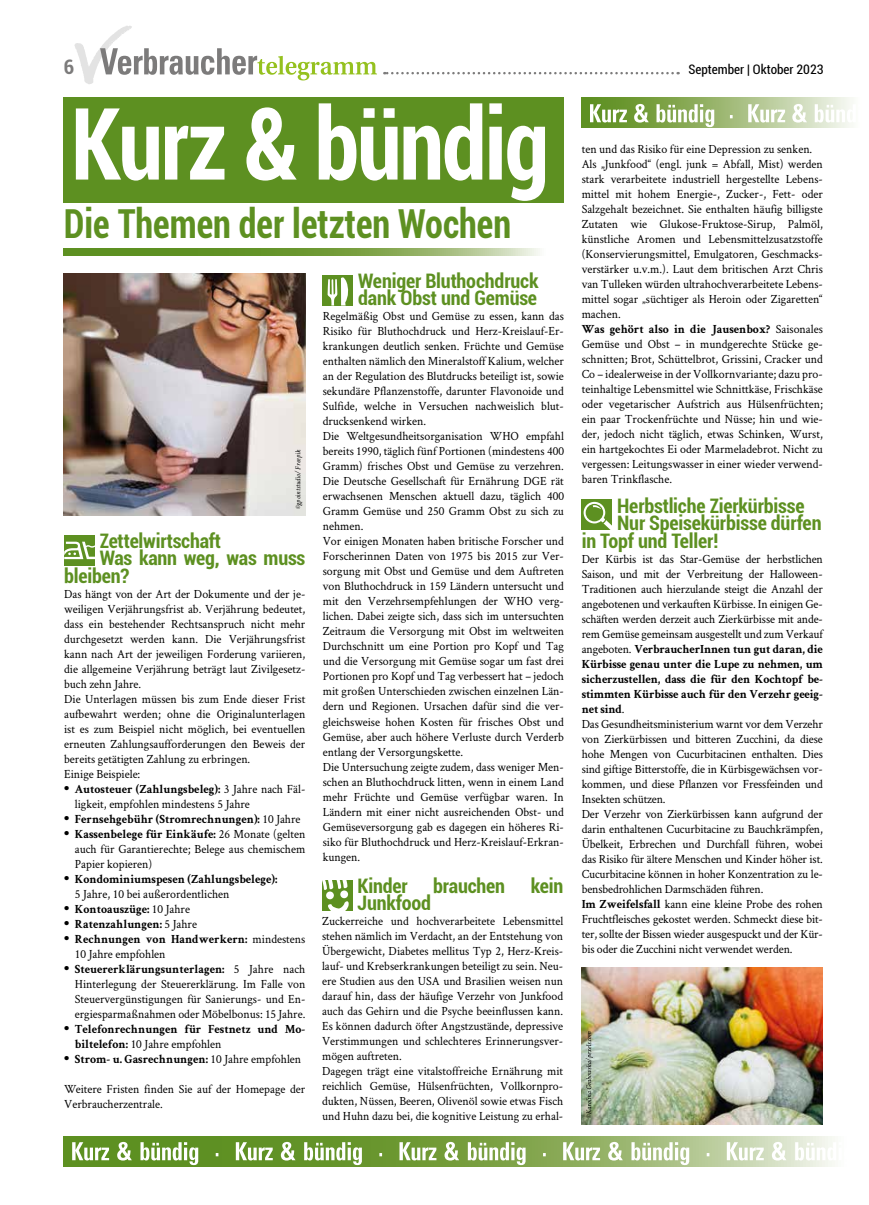
<style>
.page{position:relative;width:869px;height:1205px;background:#fff}
.page>*{position:absolute;margin:0;border:0;box-sizing:border-box;transform-origin:0 0}
.t1{font:700 condensed 100px "Roboto";letter-spacing:-.02em;color:#fff;scale:.9 1}
.t2{font:700 condensed 40px "Roboto";color:#5d9021;scale:.9 1}
.t3{font:700 condensed 20px/17.5px "Roboto";letter-spacing:-.01em;color:#5d9021}
.t4{font:700 condensed 20px "Roboto";color:#7c7b7b}
.t5{font:condensed 13.12px "Roboto";color:#000}
.t6{font:12.5px/15px "Crimson Text";color:#000;scale:.95 1}
.t7{font:700 12.5px/15px "Crimson Text";color:#000;scale:.95 1}
.t8{font:italic 7.5px "Crimson Text";letter-spacing:-.005em;color:#000;scale:.95 1}
.s1{font-weight:700}
.s2{font-family:"Times";font-size:15px}
.s3{font-family:"Times";font-weight:400;font-size:15px}
.s4{font-weight:400}
</style>
<div class="page">
<svg style="left:64px;top:1137px;width:771px;height:30px;background:#83a853"></svg>
<svg style="left:72px;top:1142px;width:763px;height:23px"></svg>
<svg style="left:74px;top:26px;width:303px;height:58px"></svg>
<svg style="left:384px;top:72px;width:294px;height:2px"></svg>
<div style="left:64px;top:97px;width:499px;height:106px;background:#5d9021"></div>
<svg style="left:64px;top:248px;width:476px;height:7px;background:#7fa54d"></svg>
<svg style="left:581px;top:97px;width:272px;height:31px;background:#99b670"></svg>
<svg style="left:589px;top:104px;width:264px;height:23px"></svg>
<div style="left:581px;top:500px;width:30px;height:30px;background:#5d9021"></div>
<svg style="left:583px;top:502px;width:28px;height:28px"></svg>
<div style="left:64px;top:535px;width:30px;height:30px;background:#5d9021"></div>
<svg style="left:64px;top:542px;width:30px;height:17px"></svg>
<div style="left:322px;top:275px;width:31px;height:30px;background:#5d9021"></div>
<svg style="left:327px;top:277px;width:22px;height:28px"></svg>
<div style="left:322px;top:880px;width:30px;height:30px;background:#5d9021"></div>
<div style="left:326px;top:891px;width:8px;height:8px;background:#fff;border-radius:50%"></div>
<svg style="left:326px;top:899px;width:23px;height:12px"></svg>
<div style="left:340px;top:890px;width:8px;height:8px;background:#fff;border-radius:50%"></div>
<svg style="left:322px;top:880px;width:25px;height:11px"></svg>
<img style="left:64px;top:273px;width:241px;height:242px">
<img style="left:581px;top:967px;width:241px;height:158px">
<svg style="left:585px;top:1031px;width:7px;height:87px"></svg>
<h3 class="t4" style="left:64px;top:53px;width:12px">6</h3>
<p class="t5" style="left:688px;top:61px;width:137px">September | Oktober 2023</p>
<h1 class="t1" style="left:71px;top:74px;width:532px">Kurz &amp; bündig</h1>
<h2 class="t2" style="left:64px;top:196px;width:498px">Die Themen der letzten Wochen</h2>
<p class="t6" style="left:581px;top:141px;width:255px">ten und das Risiko für eine Depression zu senken.<br>Als „Junkfood“ (engl. junk = Abfall, Mist) werden stark verarbeitete industriell hergestellte Lebens&shy;mittel mit hohem Energie-, Zucker-, Fett- oder Salzgehalt bezeichnet. Sie enthalten häufig billigste Zutaten wie Glukose-Fruktose-Sirup, Palmöl, künstliche Aromen und Lebensmittelzusatzstoffe (Konservierungsmittel, Emulgatoren, Geschmacks&shy;verstärker u.v.m.). Laut dem britischen Arzt Chris van Tulleken würden ultrahochverarbeitete Lebens&shy;mittel sogar „süchtiger als Heroin oder Zigaretten“ machen.<br><span class="s1">Was gehört also in die Jausenbox?</span> Saisonales Gemüse und Obst – in mundgerechte Stücke ge&shy;schnitten; Brot, Schüttelbrot, Grissini, Cracker und Co – idealerweise in der Vollkornvariante; dazu pro&shy;teinhaltige Lebensmittel wie Schnittkäse, Frischkäse oder vegetarischer Aufstrich aus Hülsenfrüchten; ein paar Trockenfrüchte und Nüsse; hin und wie&shy;der, jedoch nicht täglich, etwas Schinken, Wurst, ein hartgekochtes Ei oder Marmeladebrot. Nicht zu vergessen: Leitungswasser in einer wieder verwend&shy;baren Trinkflasche.</p>
<h3 class="t3" style="left:358px;top:271px;width:182px">Weniger Bluthochdruck dank Obst und Gemüse</h3>
<p class="t6" style="left:322px;top:308px;width:255px">Regelmäßig Obst und Gemüse zu essen, kann das Risiko für Bluthochdruck und Herz-Kreislauf-Er&shy;krankungen deutlich senken. Früchte und Gemüse enthalten nämlich den Mineralstoff Kalium, welcher an der Regulation des Blutdrucks beteiligt ist, sowie sekundäre Pflanzenstoffe, darunter Flavonoide und Sulfide, welche in Versuchen nachweislich blut&shy;drucksenkend wirken.<br>Die Weltgesundheitsorganisation WHO empfahl bereits 1990, täglich fünf Portionen (mindestens 400<br>Gramm) frisches Obst und Gemüse zu verzehren.<br>Die Deutsche Gesellschaft für Ernährung DGE rät erwachsenen Menschen aktuell dazu, täglich 400<br>Gramm Gemüse und 250 Gramm Obst zu sich zu nehmen.<br>Vor einigen Monaten haben britische Forscher und Forscherinnen Daten von 1975 bis 2015 zur Ver&shy;sorgung mit Obst und Gemüse und dem Auftreten von Bluthochdruck in 159 Ländern untersucht und mit den Verzehrsempfehlungen der WHO verg&shy;lichen. Dabei zeigte sich, dass sich im untersuchten Zeitraum die Versorgung mit Obst im weltweiten Durchschnitt um eine Portion pro Kopf und Tag und die Versorgung mit Gemüse sogar um fast drei Portionen pro Kopf und Tag verbessert hat – jedoch mit großen Unterschieden zwischen einzelnen Län&shy;dern und Regionen. Ursachen dafür sind die ver&shy;gleichsweise hohen Kosten für frisches Obst und Gemüse, aber auch höhere Verluste durch Verderb entlang der Versorgungskette.<br>Die Untersuchung zeigte zudem, dass weniger Men&shy;schen an Bluthochdruck litten, wenn in einem Land mehr Früchte und Gemüse verfügbar waren. In Ländern mit einer nicht ausreichenden Obst- und Gemüseversorgung gab es dagegen ein höheres Ri&shy;siko für Bluthochdruck und Herz-Kreislauf-Erkran&shy;kungen.</p>
<h3 class="t3" style="left:357px;top:876px;width:52px">Kinder</h3>
<h3 class="t3" style="left:433px;top:876px;width:73px">brauchen</h3>
<h3 class="t3" style="left:530px;top:876px;width:34px">kein</h3>
<h3 class="t3" style="left:357px;top:894px;width:75px">Junkfood</h3>
<p class="t6" style="left:322px;top:913px;width:255px">Zuckerreiche und hochverarbeitete Lebensmittel stehen nämlich im Verdacht, an der Entstehung von Übergewicht, Diabetes mellitus Typ 2, Herz-Kreis&shy;lauf- und Krebserkrankungen beteiligt zu sein. Neu&shy;ere Studien aus den USA und Brasilien weisen nun darauf hin, dass der häufige Verzehr von Junkfood auch das Gehirn und die Psyche beeinflussen kann.<br>Es können dadurch öfter Angstzustände, depressive Verstimmungen und schlechteres Erinnerungsver&shy;mögen auftreten.<br>Dagegen trägt eine vitalstoffreiche Ernährung mit reichlich Gemüse, Hülsenfrüchten, Vollkornpro&shy;dukten, Nüssen, Beeren, Olivenöl sowie etwas Fisch und Huhn dazu bei, die kognitive Leistung zu erhal-</p>
<p class="t8" style="left:293px;top:509px;width:64px;rotate:-90deg">©gpointstudio/ Freepik</p>
<h3 class="t3" style="left:617px;top:496px;width:189px">Herbstliche Zierkürbisse</h3>
<h3 class="t3" style="left:617px;top:513px;width:206px">Nur Speisekürbisse dürfen</h3>
<h3 class="t3" style="left:581px;top:531px;width:138px">in Topf und Teller!</h3>
<p class="t6" style="left:581px;top:550px;width:255px">Der Kürbis ist das Star-Gemüse der herbstlichen Saison, und mit der Verbreitung der Halloween-Traditionen auch hierzulande steigt die Anzahl der angebotenen und verkauften Kürbisse. In einigen Ge&shy;schäften werden derzeit auch Zierkürbisse mit ande&shy;rem Gemüse gemeinsam ausgestellt und zum Verkauf angeboten. <span class="s1">VerbraucherInnen tun gut daran, die Kürbisse genau unter die Lupe zu nehmen, um sicherzustellen, dass die für den Kochtopf be&shy;stimmten Kürbisse auch für den Verzehr geeig&shy;net sind</span>.<br>Das Gesundheitsministerium warnt vor dem Verzehr von Zierkürbissen und bitteren Zucchini, da diese hohe Mengen von Cucurbitacinen enthalten. Dies sind giftige Bitterstoffe, die in Kürbisgewächsen vor&shy;kommen, und diese Pflanzen vor Fressfeinden und Insekten schützen.<br>Der Verzehr von Zierkürbissen kann aufgrund der darin enthaltenen Cucurbitacine zu Bauchkrämpfen, Übelkeit, Erbrechen und Durchfall führen, wobei das Risiko für ältere Menschen und Kinder höher ist.<br>Cucurbitacine können in hoher Konzentration zu le&shy;bensbedrohlichen Darmschäden führen.<br><span class="s1">Im Zweifelsfall</span> kann eine kleine Probe des rohen Fruchtfleisches gekostet werden. Schmeckt diese bit&shy;ter, sollte der Bissen wieder ausgespuckt und der Kür&shy;bis oder die Zucchini nicht verwendet werden.</p>
<h3 class="t3" style="left:100px;top:531px;width:123px">Zettelwirtschaft</h3>
<h3 class="t3" style="left:100px;top:549px;width:207px">Was kann weg, was muss</h3>
<h3 class="t3" style="left:64px;top:566px;width:67px">bleiben?</h3>
<p class="t6" style="left:64px;top:586px;width:255px">Das hängt von der Art der Dokumente und der je&shy;weiligen Verjährungsfrist ab. Verjährung bedeutet, dass ein bestehender Rechtsanspruch nicht mehr durchgesetzt werden kann. Die Verjährungsfrist kann nach Art der jeweiligen Forderung variieren, die allgemeine Verjährung beträgt laut Zivilgesetz&shy;buch zehn Jahre.<br>Die Unterlagen müssen bis zum Ende dieser Frist aufbewahrt werden; ohne die Originalunterlagen ist es zum Beispiel nicht möglich, bei eventuellen erneuten Zahlungsaufforderungen den Beweis der bereits getätigten Zahlung zu erbringen.<br>Einige Beispiele:</p>
<p class="t6" style="left:75px;top:781px;width:244px;text-indent:-11px"><span class="s2">•</span> <span class="s1">Autosteuer (Zahlungsbeleg):</span> 3 Jahre nach Fäl&shy;ligkeit, empfohlen mindestens 5 Jahre</p>
<p class="t7" style="left:64px;top:811px;width:250px"><span class="s3">•</span> Fernsehgebühr (Stromrechnungen): <span class="s4">10 Jahre</span></p>
<p class="t6" style="left:75px;top:826px;width:244px;text-align:justify;text-indent:-11px"><span class="s2">•</span> <span class="s1">Kassenbelege für Einkäufe:</span> 26 Monate (gelten auch für Garantierechte; Belege aus chemischem Papier kopieren)</p>
<p class="t7" style="left:75px;top:871px;width:215px;text-indent:-11px"><span class="s3">•</span> Kondominiumspesen (Zahlungsbelege):<br><span class="s4">5 Jahre, 10 bei außerordentlichen</span></p>
<p class="t7" style="left:64px;top:901px;width:134px"><span class="s3">•</span> Kontoauszüge: <span class="s4">10 Jahre</span></p>
<p class="t7" style="left:64px;top:916px;width:141px"><span class="s3">•</span> Ratenzahlungen: <span class="s4">5 Jahre</span></p>
<p class="t6" style="left:75px;top:931px;width:244px;text-indent:-11px"><span class="s2">•</span> <span class="s1">Rechnungen von Handwerkern:</span> mindestens<br>10 Jahre empfohlen</p>
<p class="t6" style="left:75px;top:961px;width:244px;text-align:justify;text-indent:-11px"><span class="s2">•</span> <span class="s1">Steuererklärungsunterlagen:</span> 5 Jahre nach Hinterlegung der Steuererklärung. Im Falle von Steuervergünstigungen für Sanierungs- und En&shy;ergiesparmaßnahmen oder Möbelbonus: 15 Jahre.</p>
<p class="t7" style="left:75px;top:1021px;width:244px;text-indent:-11px"><span class="s3">•</span> Telefonrechnungen für Festnetz und Mo&shy;biltelefon: <span class="s4">10 Jahre empfohlen</span></p>
<p class="t7" style="left:64px;top:1051px;width:251px"><span class="s3">•</span> Strom- u. Gasrechnungen: <span class="s4">10 Jahre empfohlen</span></p>
<p class="t6" style="left:64px;top:1081px;width:255px">Weitere Fristen finden Sie auf der Homepage der<br>Verbraucherzentrale.</p>
</div>
